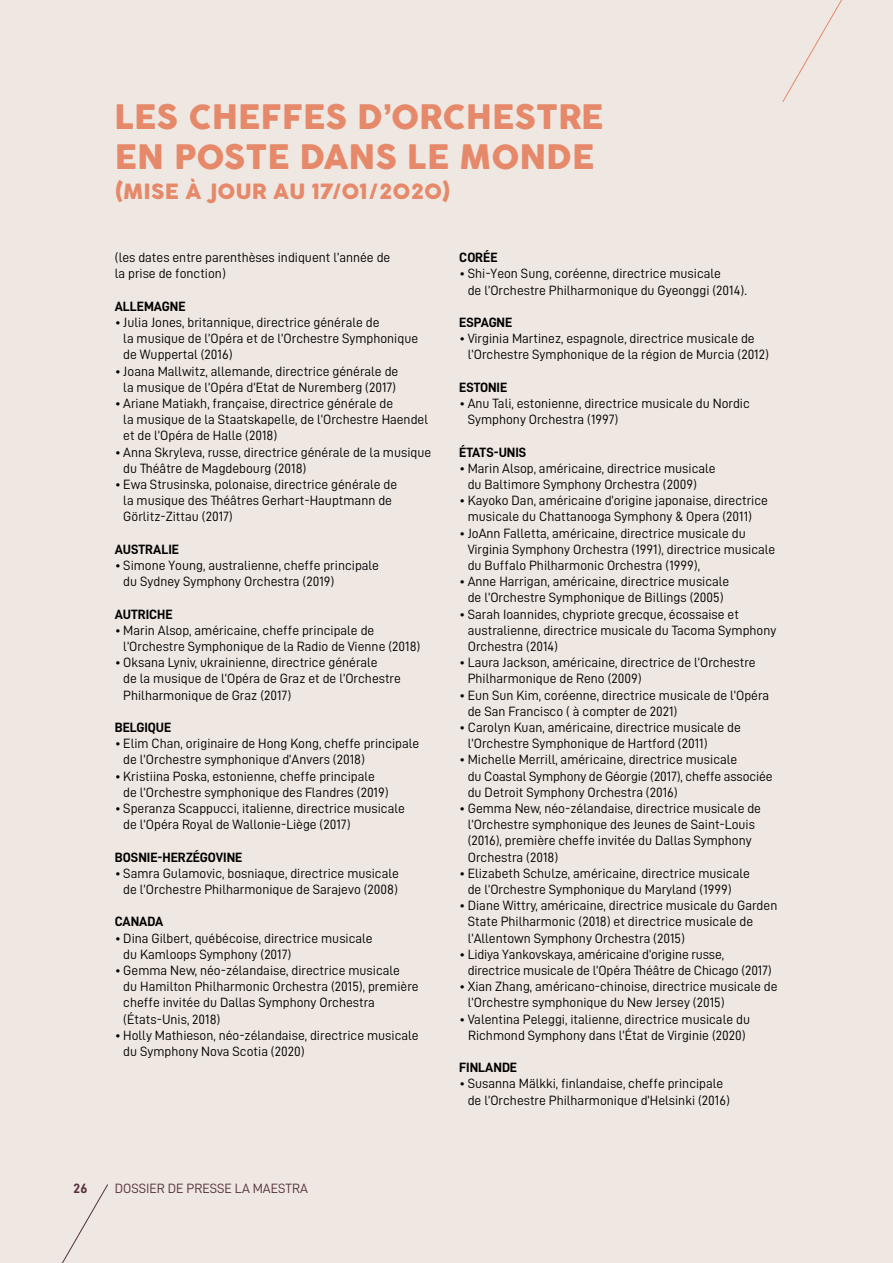
<style>
.page{position:relative;width:893px;height:1263px;background:#efe7e1}
.page>*{position:absolute;margin:0;border:0;box-sizing:border-box;transform-origin:0 0}
.t1{font:33px/39.6px "Cocogoose";color:#e5896a}
.t2{font:italic 21px "Cocogoose Pro";color:#e5896a}
.t3{font:13.5px/16.2px "D DIN";color:#000}
.t4{font:13.5px "D DIN Bold";color:#000}
.t5{font:13.5px "D DIN";color:#55323c}
.t6{font:13.5px "D DIN Bold";color:#55323c}
</style>
<div class="page">
<svg style="left:62px;top:1184px;width:46px;height:79px"></svg>
<svg style="left:782px;top:0;width:60px;height:102px"></svg>
<h1 class="t1" style="left:115px;top:99px;width:490px">LES CHEFFES D’ORCHESTRE<br>EN POSTE DANS LE MONDE</h1>
<h2 class="t2" style="left:115px;top:177px;width:344px">(MISE À JOUR AU 17/01/2020)</h2>
<p class="t3" style="left:115px;top:249px;width:277px">(les dates entre parenthèses indiquent l’année de la prise de fonction)</p>
<p class="t4" style="left:115px;top:299px;width:72px">ALLEMAGNE</p>
<p class="t3" style="left:123px;top:314px;width:296px;text-indent:-9px">• Julia Jones, britannique, directrice générale de<br>la musique de l’Opéra et de l’Orchestre Symphonique de Wuppertal (2016)</p>
<p class="t3" style="left:115px;top:363px;width:285px;text-align:center">• Joana Mallwitz, allemande, directrice générale de la musique de l’Opéra d’Etat de Nuremberg (2017)</p>
<p class="t3" style="left:123px;top:395px;width:306px;text-indent:-9px">• Ariane Matiakh, française, directrice générale de<br>la musique de la Staatskapelle, de l’Orchestre Haendel et de l’Opéra de Halle (2018)</p>
<p class="t3" style="left:123px;top:444px;width:309px;text-indent:-9px">• Anna Skryleva, russe, directrice générale de la musique du Théâtre de Magdebourg (2018)</p>
<p class="t3" style="left:123px;top:476px;width:275px;text-indent:-9px">• Ewa Strusinska, polonaise, directrice générale de la musique des Théâtres Gerhart-Hauptmann de<br>Görlitz-Zittau (2017)</p>
<p class="t4" style="left:115px;top:542px;width:66px">AUSTRALIE</p>
<p class="t3" style="left:123px;top:557px;width:257px;text-indent:-9px">• Simone Young, australienne, cheffe principale du Sydney Symphony Orchestra (2019)</p>
<p class="t4" style="left:115px;top:606px;width:59px">AUTRICHE</p>
<p class="t3" style="left:123px;top:622px;width:299px;text-indent:-9px">• Marin Alsop, américaine, cheffe principale de l’Orchestre Symphonique de la Radio de Vienne (2018)</p>
<p class="t3" style="left:123px;top:654px;width:279px;text-indent:-9px">• Oksana Lyniv, ukrainienne, directrice générale<br>de la musique de l’Opéra de Graz et de l’Orchestre<br>Philharmonique de Graz (2017)</p>
<p class="t4" style="left:115px;top:720px;width:58px">BELGIQUE</p>
<p class="t3" style="left:123px;top:735px;width:298px;text-indent:-9px">• Elim Chan, originaire de Hong Kong, cheffe principale de l’Orchestre symphonique d’Anvers (2018)</p>
<p class="t3" style="left:123px;top:768px;width:267px;text-indent:-9px">• Kristiina Poska, estonienne, cheffe principale de l’Orchestre symphonique des Flandres (2019)</p>
<p class="t3" style="left:123px;top:800px;width:283px;text-indent:-9px">• Speranza Scappucci, italienne, directrice musicale de l’Opéra Royal de Wallonie-Liège (2017)</p>
<p class="t4" style="left:115px;top:849px;width:129px">BOSNIE-HERZÉGOVINE</p>
<p class="t3" style="left:115px;top:865px;width:286px;text-align:center">• Samra Gulamovic, bosniaque, directrice musicale de l’Orchestre Philharmonique de Sarajevo (2008)</p>
<p class="t4" style="left:115px;top:914px;width:50px">CANADA</p>
<p class="t3" style="left:123px;top:930px;width:251px;text-indent:-9px">• Dina Gilbert, québécoise, directrice musicale du Kamloops Symphony (2017)</p>
<p class="t3" style="left:123px;top:962px;width:297px;text-indent:-9px">• Gemma New, néo-zélandaise, directrice musicale<br>du Hamilton Philharmonic Orchestra (2015), première cheffe invitée du Dallas Symphony Orchestra (États-Unis, 2018)</p>
<p class="t3" style="left:123px;top:1027px;width:297px;text-indent:-9px">• Holly Mathieson, néo-zélandaise, directrice musicale du Symphony Nova Scotia (2020)</p>
<p class="t4" style="left:459px;top:250px;width:40px">CORÉE</p>
<p class="t3" style="left:468px;top:265px;width:281px;text-indent:-9px">• Shi-Yeon Sung, coréenne, directrice musicale<br>de l’Orchestre Philharmonique du Gyeonggi (2014).</p>
<p class="t4" style="left:459px;top:315px;width:55px">ESPAGNE</p>
<p class="t3" style="left:468px;top:330px;width:303px;text-indent:-9px">• Virginia Martinez, espagnole, directrice musicale de l’Orchestre Symphonique de la région de Murcia (2012)</p>
<p class="t4" style="left:459px;top:380px;width:50px">ESTONIE</p>
<p class="t3" style="left:468px;top:395px;width:284px;text-indent:-9px">• Anu Tali, estonienne, directrice musicale du Nordic<br>Symphony Orchestra (1997)</p>
<p class="t4" style="left:459px;top:444px;width:69px">ÉTATS-UNIS</p>
<p class="t3" style="left:468px;top:460px;width:249px;text-indent:-9px">• Marin Alsop, américaine, directrice musicale du Baltimore Symphony Orchestra (2009)</p>
<p class="t3" style="left:459px;top:492px;width:310px;text-align:center">• Kayoko Dan, américaine d’origine japonaise, directrice musicale du Chattanooga Symphony &amp; Opera (2011)</p>
<p class="t3" style="left:468px;top:525px;width:309px;text-indent:-9px">• JoAnn Falletta, américaine, directrice musicale du<br>Virginia Symphony Orchestra (1991), directrice musicale du Buffalo Philharmonic Orchestra (1999),</p>
<p class="t3" style="left:459px;top:573px;width:272px;text-align:center">• Anne Harrigan, américaine, directrice musicale de l’Orchestre Symphonique de Billings (2005)</p>
<p class="t3" style="left:468px;top:606px;width:310px;text-indent:-9px">• Sarah Ioannides, chypriote grecque, écossaise et australienne, directrice musicale du Tacoma Symphony<br>Orchestra (2014)</p>
<p class="t3" style="left:468px;top:654px;width:289px;text-indent:-9px">• Laura Jackson, américaine, directrice de l’Orchestre<br>Philharmonique de Reno (2009)</p>
<p class="t3" style="left:468px;top:687px;width:303px;text-indent:-9px">• Eun Sun Kim, coréenne, directrice musicale de l’Opéra de San Francisco ( à compter de 2021)</p>
<p class="t3" style="left:468px;top:719px;width:275px;text-indent:-9px">• Carolyn Kuan, américaine, directrice musicale de l’Orchestre Symphonique de Hartford (2011)</p>
<p class="t3" style="left:468px;top:751px;width:306px;text-indent:-9px">• Michelle Merrill, américaine, directrice musicale<br>du Coastal Symphony de Géorgie (2017), cheffe associée du Detroit Symphony Orchestra (2016)</p>
<p class="t3" style="left:468px;top:800px;width:295px;text-indent:-9px">• Gemma New, néo-zélandaise, directrice musicale de l’Orchestre symphonique des Jeunes de Saint-Louis (2016), première cheffe invitée du Dallas Symphony Orchestra (2018)</p>
<p class="t3" style="left:468px;top:865px;width:284px;text-indent:-9px">• Elizabeth Schulze, américaine, directrice musicale de l’Orchestre Symphonique du Maryland (1999)</p>
<p class="t3" style="left:468px;top:897px;width:311px;text-indent:-9px">• Diane Wittry, américaine, directrice musicale du Garden<br>State Philharmonic (2018) et directrice musicale de l’Allentown Symphony Orchestra (2015)</p>
<p class="t3" style="left:468px;top:946px;width:305px;text-indent:-9px">• Lidiya Yankovskaya, américaine d’origine russe, directrice musicale de l’Opéra Théâtre de Chicago (2017)</p>
<p class="t3" style="left:468px;top:978px;width:311px;text-indent:-9px">• Xian Zhang, américano-chinoise, directrice musicale de l’Orchestre symphonique du New Jersey (2015)</p>
<p class="t3" style="left:459px;top:1011px;width:292px;text-align:center">• Valentina Peleggi, italienne, directrice musicale du<br>Richmond Symphony dans l’État de Virginie (2020)</p>
<p class="t4" style="left:459px;top:1060px;width:59px">FINLANDE</p>
<p class="t3" style="left:468px;top:1075px;width:264px;text-indent:-9px">• Susanna Mälkki, finlandaise, cheffe principale de l’Orchestre Philharmonique d’Helsinki (2016)</p>
<p class="t6" style="left:73px;top:1181px;width:15px">26</p>
<p class="t5" style="left:115px;top:1181px;width:195px">DOSSIER DE PRESSE LA MAESTRA</p>
</div>
